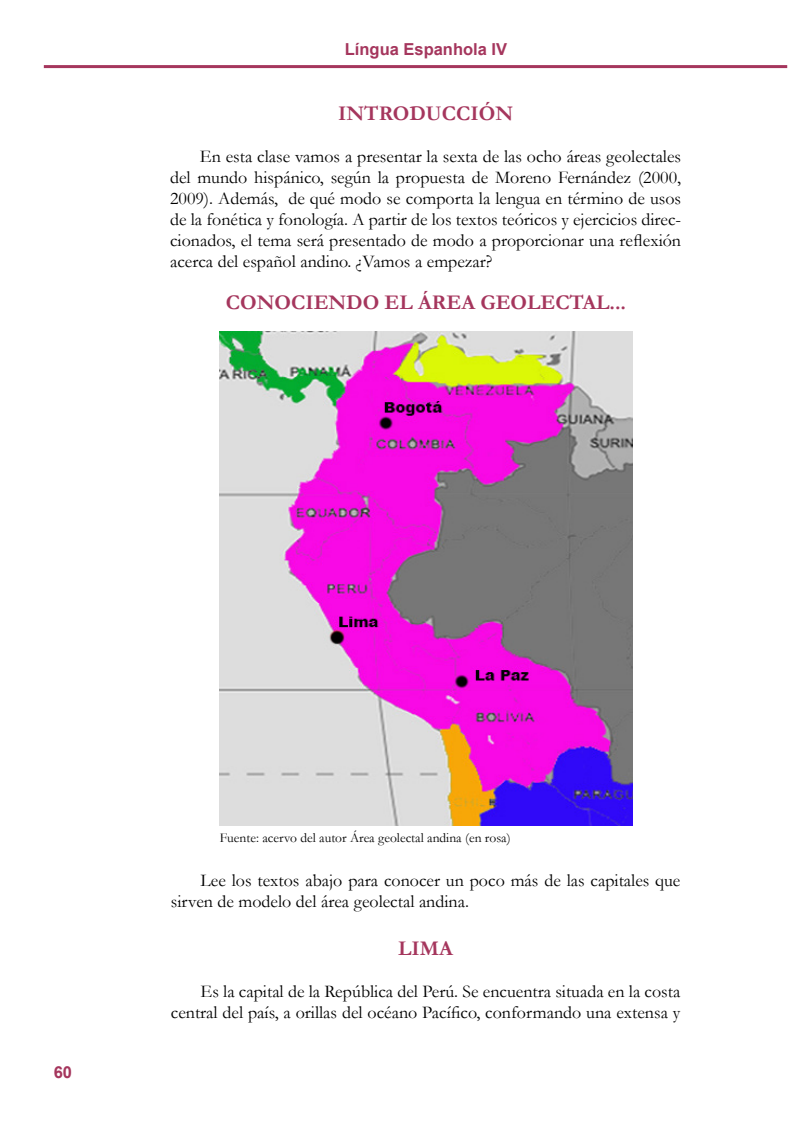
<style>
.page{position:relative;width:808px;height:1127px;background:#fff}
.page>*{position:absolute;margin:0;border:0;box-sizing:border-box;transform-origin:0 0}
.A_-_Entretitulos{font:700 21px "Garamond";color:#a5365d}
.A_-_Texto{font:18px/21px "Garamond";color:#000;text-align:justify}
.t1{font:700 16.5px "Arial";color:#a5365d}
.A_-_Legenda{font:13.5px "Garamond";color:#000}
</style>
<div class="page">
<hr style="left:44px;top:65px;width:743px;height:3px;background:#a5365d">
<img style="left:220px;top:332px;width:412px;height:493px">
<p class="t1" style="left:345px;top:38px;width:164px">Língua Espanhola IV</p>
<p class="A_-_Entretitulos" style="left:338px;top:99px;width:176px">INTRODUCCIÓN</p>
<p class="A_-_Texto" style="left:170px;top:145px;width:512px;text-indent:30px">En esta clase vamos a presentar la sexta de las ocho áreas geolectales del mundo hispánico, según la propuesta de Moreno Fernández (2000, 2009). Además, de qué modo se comporta la lengua en término de usos de la fonética y fonología. A partir de los textos teóricos y ejercicios direc&shy;cionados, el tema será presentado de modo a proporcionar una reflexión acerca del español andino. ¿Vamos a empezar?</p>
<p class="A_-_Entretitulos" style="left:226px;top:288px;width:402px">CONOCIENDO EL ÁREA GEOLECTAL...</p>
<p class="t1" style="left:54px;top:1061px;width:20px">60</p>
<p class="A_-_Legenda" style="left:220px;top:828px;width:292px">Fuente: acervo del autor Área geolectal andina (en rosa)</p>
<p class="A_-_Texto" style="left:171px;top:869px;width:511px;text-indent:30px">Lee los textos abajo para conocer un poco más de las capitales que sirven de modelo del área geolectal andina.</p>
<p class="A_-_Entretitulos" style="left:398px;top:934px;width:56px">LIMA</p>
<p class="A_-_Texto" style="left:171px;top:980px;width:511px;text-align:right">Es la capital de la República del Perú. Se encuentra situada en la costa central del país, a orillas del océano Pacífico, conformando una extensa y</p>
</div>
